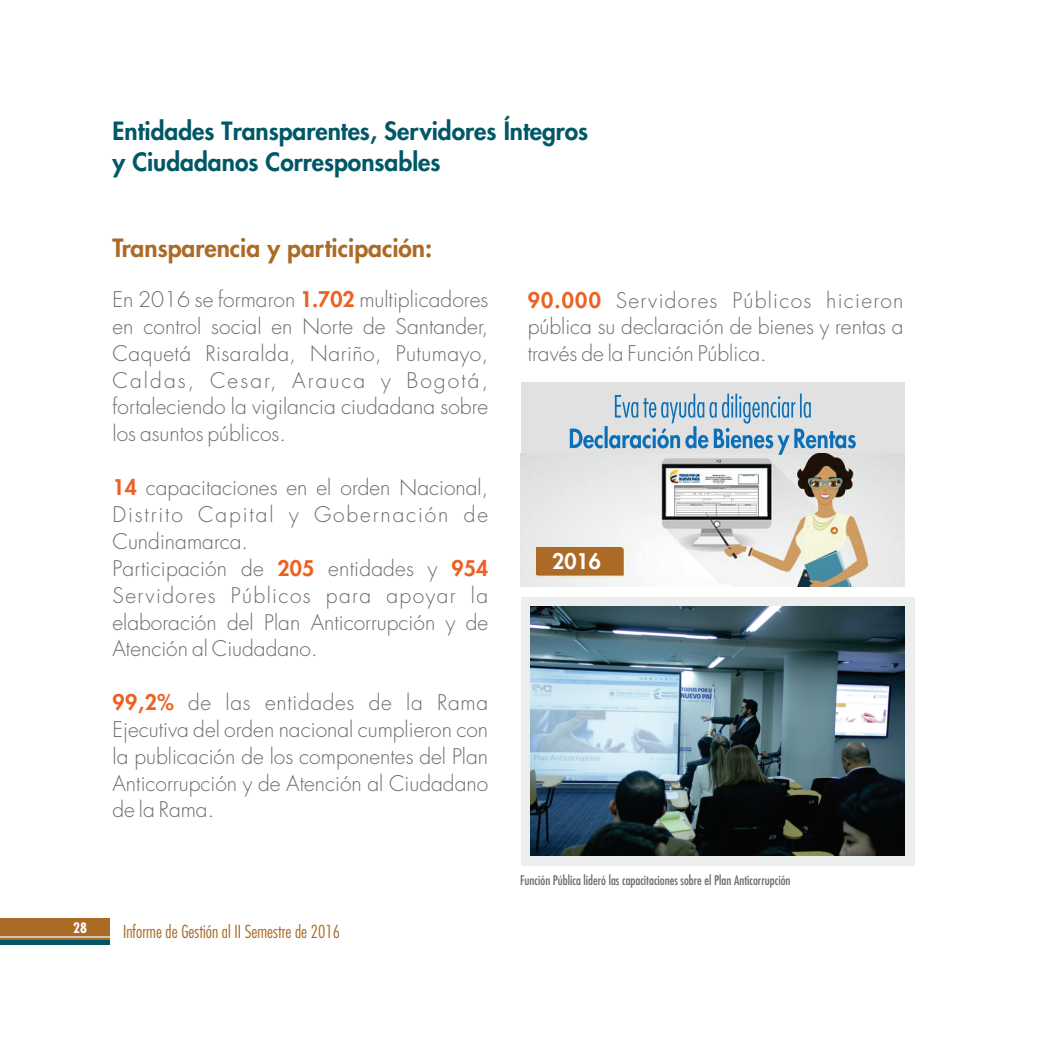
<style>
.page{position:relative;width:1042px;height:1042px;background:#fff}
.page>*{position:absolute;margin:0;border:0;box-sizing:border-box;transform-origin:0 0}
.t1{font:800 24.5px/31px "Futura Std";color:#005765}
.t2{font:800 24.5px "Futura Std";color:#ac6a27}
.t3{font:300 21px/26.8px "Futura Std";color:#70696a;text-align:justify}
.t4{font:800 21px "Futura Std";color:#fff}
.t5{font:300 condensed 17.5px "Futura Std";color:#ac6a27}
.t6{font:700 condensed 14px "Futura Std";color:#fff}
.t7{font:condensed 12.95px "Futura Std";color:#70696a}
.s1{font-weight:800;color:#ec6122}
</style>
<div class="page">
<div style="left:521px;top:382px;width:383px;height:74px;background:#e0e1e0"></div>
<img style="left:521px;top:453px;width:383px;height:134px">
<svg style="left:570px;top:393px;width:286px;height:62px"></svg>
<div style="left:536px;top:547px;width:85px;height:28px;background:#ac6a27"></div>
<div style="left:521px;top:596px;width:393px;height:269px;background:#eceeee"></div>
<img style="left:531px;top:606px;width:374px;height:250px">
<div style="left:0;top:919px;width:110px;height:24px;background:#ac6a27"></div>
<hr style="left:0;top:940px;width:110px;height:4px;background:#005765">
<hr style="left:0;top:936px;width:110px;height:1px;background:#cdc6be">
<p class="t6" style="left:73px;top:921px;width:15px">28</p>
<p class="t1" style="left:113px;top:117px;width:477px">Entidades Transparentes, Servidores Íntegros y Ciudadanos Corresponsables</p>
<p class="t2" style="left:113px;top:237px;width:321px">Transparencia y participación:</p>
<p class="t3" style="left:113px;top:287px;width:377px">En 2016 se formaron <span class="s1">1.702</span> multiplicadores en control social en Norte de Santander, Caquetá Risaralda, Nariño, Putumayo, Caldas, Cesar, Arauca y Bogotá, fortaleciendo la vigilancia ciudadana sobre los asuntos públicos.</p>
<p class="t3" style="left:113px;top:475px;width:377px;text-align:left"><span class="s1">14</span> capacitaciones en el orden Nacional,<br>Distrito Capital y Gobernación de<br>Cundinamarca.<br>Participación de <span class="s1">205</span> entidades y <span class="s1">954<br></span>Servidores Públicos para apoyar la elaboración del Plan Anticorrupción y de<br>Atención al Ciudadano.</p>
<p class="t3" style="left:112px;top:690px;width:377px"><span class="s1">99,2%</span> de las entidades de la Rama Ejecutiva del orden nacional cumplieron con la publicación de los componentes del Plan Anticorrupción y de Atención al Ciudadano de la Rama.</p>
<p class="t5" style="left:123px;top:923px;width:218px">Informe de Gestión al II Semestre de 2016</p>
<p class="t3" style="left:528px;top:287px;width:377px"><span class="s1">90.000</span> Servidores Públicos hicieron pública su declaración de bienes y rentas a través de la Función Pública.</p>
<p class="t4" style="left:552px;top:551px;width:50px">2016</p>
<p class="t7" style="left:520px;top:875px;width:272px">Función Pública lideró las capacitaciones sobre el Plan Anticorrupción</p>
</div>
